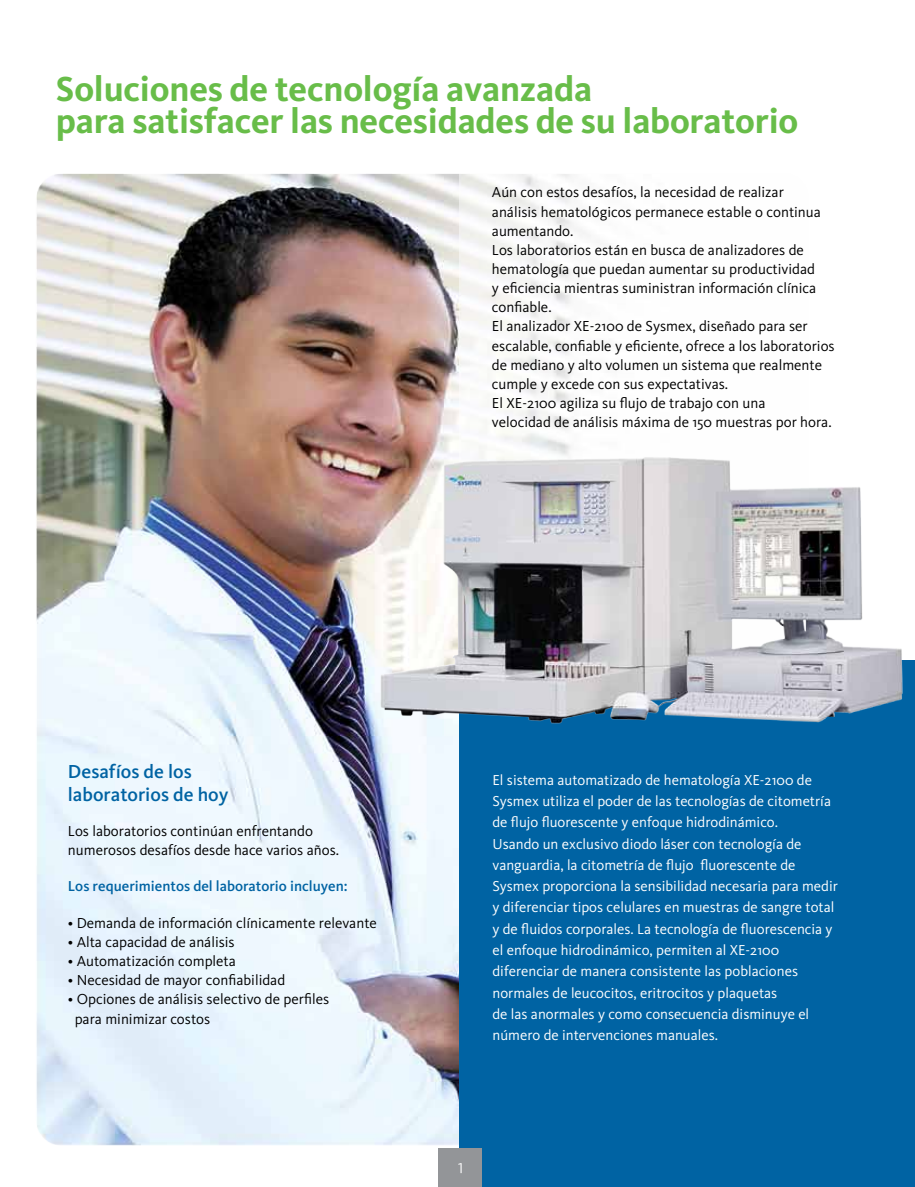
<style>
.page{position:relative;width:915px;height:1187px;background:#fff}
.page>*{position:absolute;margin:0;border:0;box-sizing:border-box;transform-origin:0 0}
.t1{font:700 36px/32px "Kievit OT";letter-spacing:-.005em;color:#68bd49}
.t2{font:500 19.5px/23.4px "Kievit Pro";color:#0063a3}
.t3{font:15px/19.2px "Kievit Pro";color:#000}
.t4{font:14.85px/21.3px "Kievit Pro";color:#fff}
.t5{font:500 14.85px "Kievit Pro";color:#0063a3}
</style>
<div class="page">
<img style="left:36px;top:173px;width:386px;height:973px">
<div style="left:459px;top:660px;width:455px;height:526px;background:#0063a3"></div>
<img style="left:359px;top:431px;width:544px;height:324px">
<svg style="left:422px;top:181px;width:74px;height:964px"></svg>
<svg style="left:423px;top:174px;width:72px;height:1012px"></svg>
<h1 class="t1" style="left:56px;top:73px;width:743px">Soluciones de tecnología avanzada<br>para satisfacer las necesidades de su laboratorio</h1>
<p class="t3" style="left:491px;top:183px;width:344px">Aún con estos desafíos, la necesidad de realizar<br>análisis hematológicos permanece estable o continua aumentando.<br>Los laboratorios están en busca de analizadores de hematología que puedan aumentar su productividad<br>y eficiencia mientras suministran información clínica confiable.<br>El analizador XE-2100 de Sysmex, diseñado para ser escalable, confiable y eficiente, ofrece a los laboratorios de mediano y alto volumen un sistema que realmente cumple y excede con sus expectativas.<br>El XE-2100 agiliza su flujo de trabajo con una<br>velocidad de análisis máxima de 150 muestras por hora.</p>
<h2 class="t2" style="left:68px;top:759px;width:162px">Desafíos de los laboratorios de hoy</h2>
<p class="t3" style="left:68px;top:820px;width:272px">Los laboratorios continúan enfrentando numerosos desafíos desde hace varios años.</p>
<p class="t5" style="left:68px;top:876px;width:281px">Los requerimientos del laboratorio incluyen:</p>
<p class="t3" style="left:68px;top:912px;width:310px">• Demanda de información clínicamente relevante</p>
<p class="t3" style="left:68px;top:932px;width:168px">• Alta capacidad de análisis</p>
<p class="t3" style="left:68px;top:951px;width:169px">• Automatización completa</p>
<p class="t3" style="left:68px;top:970px;width:219px">• Necesidad de mayor confiabilidad</p>
<p class="t3" style="left:75px;top:989px;width:256px;text-indent:-7px">• Opciones de análisis selectivo de perfiles para minimizar costos</p>
<p class="t4" style="left:492px;top:769px;width:347px">El sistema automatizado de hematología XE-2100 de Sysmex utiliza el poder de las tecnologías de citometría de flujo fluorescente y enfoque hidrodinámico.<br>Usando un exclusivo diodo láser con tecnología de vanguardia, la citometría de flujo fluorescente de Sysmex proporciona la sensibilidad necesaria para medir y diferenciar tipos celulares en muestras de sangre total y de fluidos corporales. La tecnología de fluorescencia y el enfoque hidrodinámico, permiten al XE-2100 diferenciar de manera consistente las poblaciones normales de leucocitos, eritrocitos y plaquetas<br>de las anormales y como consecuencia disminuye el número de intervenciones manuales.</p>
</div>
